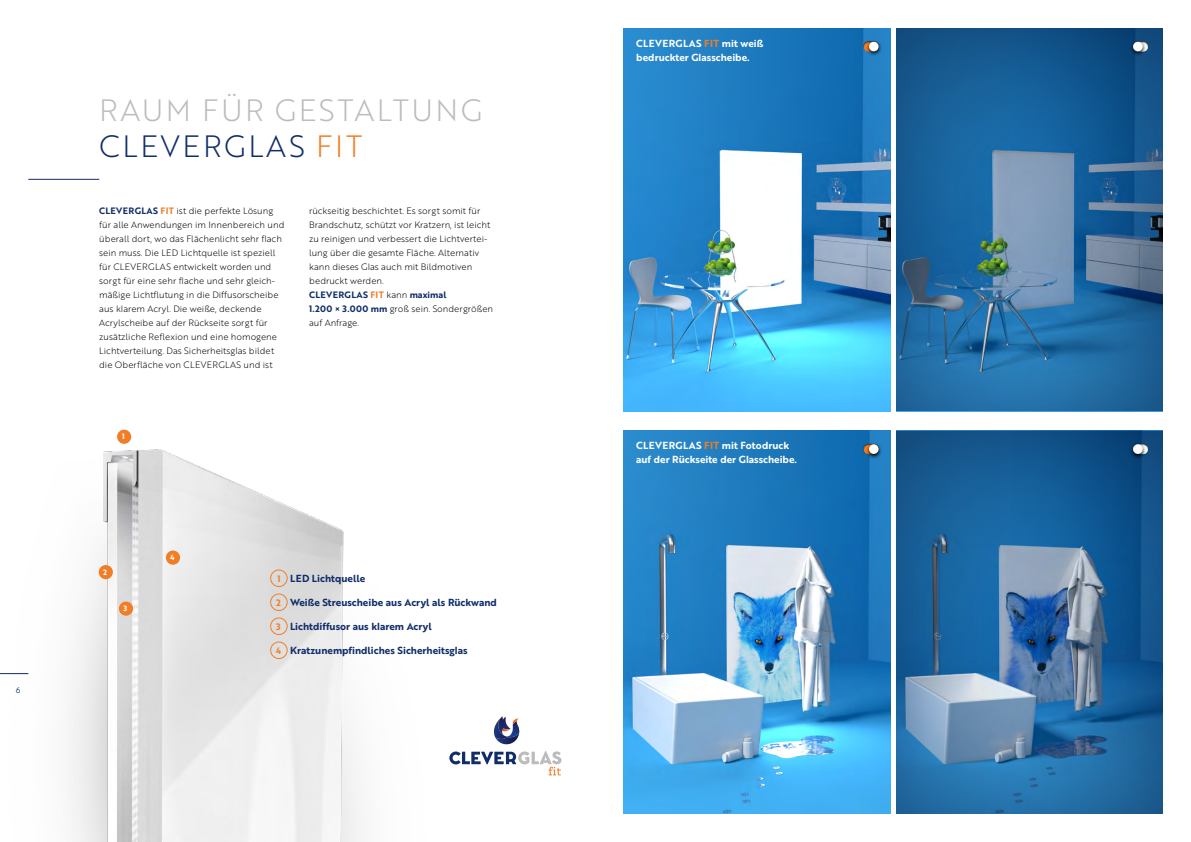
<style>
.page{position:relative;width:1191px;height:842px;background:#fff}
.page>*{position:absolute;margin:0;border:0;box-sizing:border-box;transform-origin:0 0}
.Headline{font:30px/36px "Brother 1816 Light";letter-spacing:.09em;color:#bcbcbc}
.t1{font:10px "Brother 1816 Bold";color:#102d69}
.t2{font:10px/14px "Brother 1816 Bold";color:#fff}
.t3{font:9.1px "Brother 1816 Bold";color:#f07e26}
.Fließtext{font:9px/14px "Brother 1816 Light";color:#000}
.t4{font:8px "Brother 1816 Book";color:#102d69}
.t5{font:7.5px "Brother 1816 Bold";color:#fff}
.s1{color:#102d69}
.s2{color:#f07e26}
.s3{font-family:"Brother 1816 Bold";color:#102d69}
.s4{font-family:"Brother 1816 Bold";color:#f07e26}
.s5{font-family:"Futura LAP";font-weight:700;color:#102d69}
</style>
<div class="page">
<div style="left:888px;top:424px;width:283px;height:390px;background:#002b4d;opacity:.75"></div>
<div style="left:888px;top:21px;width:283px;height:391px;background:#002b4d;opacity:.75"></div>
<img style="left:0;top:259px;width:639px;height:583px">
<svg style="left:449px;top:716px;width:112px;height:59px"></svg>
<div style="left:270px;top:570px;width:17px;height:17px;border:1px solid #f07e26;border-radius:50%"></div>
<div style="left:270px;top:594px;width:17px;height:17px;border:1px solid #f07e26;border-radius:50%"></div>
<div style="left:270px;top:618px;width:17px;height:17px;border:1px solid #f07e26;border-radius:50%"></div>
<div style="left:270px;top:642px;width:17px;height:17px;border:1px solid #f07e26;border-radius:50%"></div>
<img style="left:624px;top:28px;width:266px;height:383px">
<img style="left:624px;top:431px;width:266px;height:383px">
<hr style="left:28px;top:179px;width:71px;height:1px;background:#102d69">
<div style="left:117px;top:430px;width:14px;height:14px;background:#f07e26;border-radius:50%"></div>
<div style="left:99px;top:565px;width:14px;height:14px;background:#f07e26;border-radius:50%"></div>
<div style="left:119px;top:601px;width:14px;height:15px;background:#f07e26;border-radius:50%"></div>
<div style="left:166px;top:550px;width:14px;height:15px;background:#f07e26;border-radius:50%"></div>
<div style="left:853px;top:34px;width:34px;height:18px;background:linear-gradient(to right,#1269ad,#2b8acd)"></div>
<svg style="left:865px;top:40px;width:17px;height:17px"></svg>
<div style="left:869px;top:42px;width:9px;height:9px;background:#fff;border-radius:50%"></div>
<div style="left:853px;top:436px;width:34px;height:18px;background:linear-gradient(to right,#0962a6,#2987ca)"></div>
<svg style="left:865px;top:443px;width:17px;height:16px"></svg>
<div style="left:869px;top:444px;width:9px;height:10px;background:#fff;border-radius:50%"></div>
<svg style="left:1122px;top:34px;width:34px;height:18px"></svg>
<svg style="left:1129px;top:40px;width:17px;height:17px"></svg>
<div style="left:1133px;top:42px;width:9px;height:9px;background:#fff;border-radius:50%"></div>
<div style="left:1122px;top:436px;width:34px;height:18px;background:#094377"></div>
<svg style="left:1129px;top:443px;width:17px;height:16px"></svg>
<div style="left:1133px;top:444px;width:9px;height:10px;background:#fff;border-radius:50%"></div>
<p class="t4" style="left:16px;top:685px;width:6px">6</p>
<p class="Headline" style="left:99px;top:91px;width:384px">RAUM FÜR GESTALTUNG<br><span class="s1">CLEVERGLAS</span> <span class="s2">FIT</span></p>
<p class="Fließtext" style="left:99px;top:203px;width:187px"><span class="s3">CLEVERGLAS</span> <span class="s4">FIT</span> ist die perfekte Lösung für alle Anwendungen im Innenbereich und überall dort, wo das Flächenlicht sehr flach sein muss. Die LED Lichtquelle ist speziell für CLEVERGLAS entwickelt worden und sorgt für eine sehr flache und sehr gleich&shy;mäßige Lichtflutung in die Diffusorscheibe aus klarem Acryl. Die weiße, deckende Acrylscheibe auf der Rückseite sorgt für zusätzliche Reflexion und eine homogene Lichtverteilung. Das Sicherheitsglas bildet die Oberfläche von CLEVERGLAS und ist</p>
<p class="Fließtext" style="left:309px;top:203px;width:183px">rückseitig beschichtet. Es sorgt somit für Brandschutz, schützt vor Kratzern, ist leicht zu reinigen und verbessert die Lichtvertei&shy;lung über die gesamte Fläche. Alternativ kann dieses Glas auch mit Bildmotiven bedruckt werden.</p>
<p class="Fließtext" style="left:309px;top:287px;width:185px"><span class="s3">CLEVERGLAS</span> <span class="s4">FIT</span> kann <span class="s3">maximal<br>1.200</span> <span class="s5">×</span> <span class="s3">3.000 mm</span> groß sein. Sondergrößen auf Anfrage.</p>
<p class="t5" style="left:122px;top:431px;width:4px">1</p>
<p class="t5" style="left:103px;top:566px;width:5px">2</p>
<p class="t5" style="left:124px;top:603px;width:5px">3</p>
<p class="t5" style="left:170px;top:552px;width:6px">4</p>
<p class="t3" style="left:277px;top:571px;width:5px">1</p>
<p class="t1" style="left:290px;top:571px;width:77px">LED Lichtquelle</p>
<p class="t3" style="left:276px;top:595px;width:6px">2</p>
<p class="t1" style="left:290px;top:595px;width:208px">Weiße Streuscheibe aus Acryl als Rückwand</p>
<p class="t3" style="left:276px;top:619px;width:6px">3</p>
<p class="t1" style="left:290px;top:619px;width:143px">Lichtdiffusor aus klarem Acryl</p>
<p class="t3" style="left:276px;top:643px;width:7px">4</p>
<p class="t1" style="left:290px;top:643px;width:179px">Kratzunempfindliches Sicherheitsglas</p>
<p class="t2" style="left:636px;top:36px;width:129px">CLEVERGLAS <span class="s2">FIT</span> mit weiß bedruckter Glasscheibe.</p>
<p class="t2" style="left:636px;top:438px;width:162px">CLEVERGLAS <span class="s2">FIT</span> mit Fotodruck auf der Rückseite der Glasscheibe.</p>
</div>
